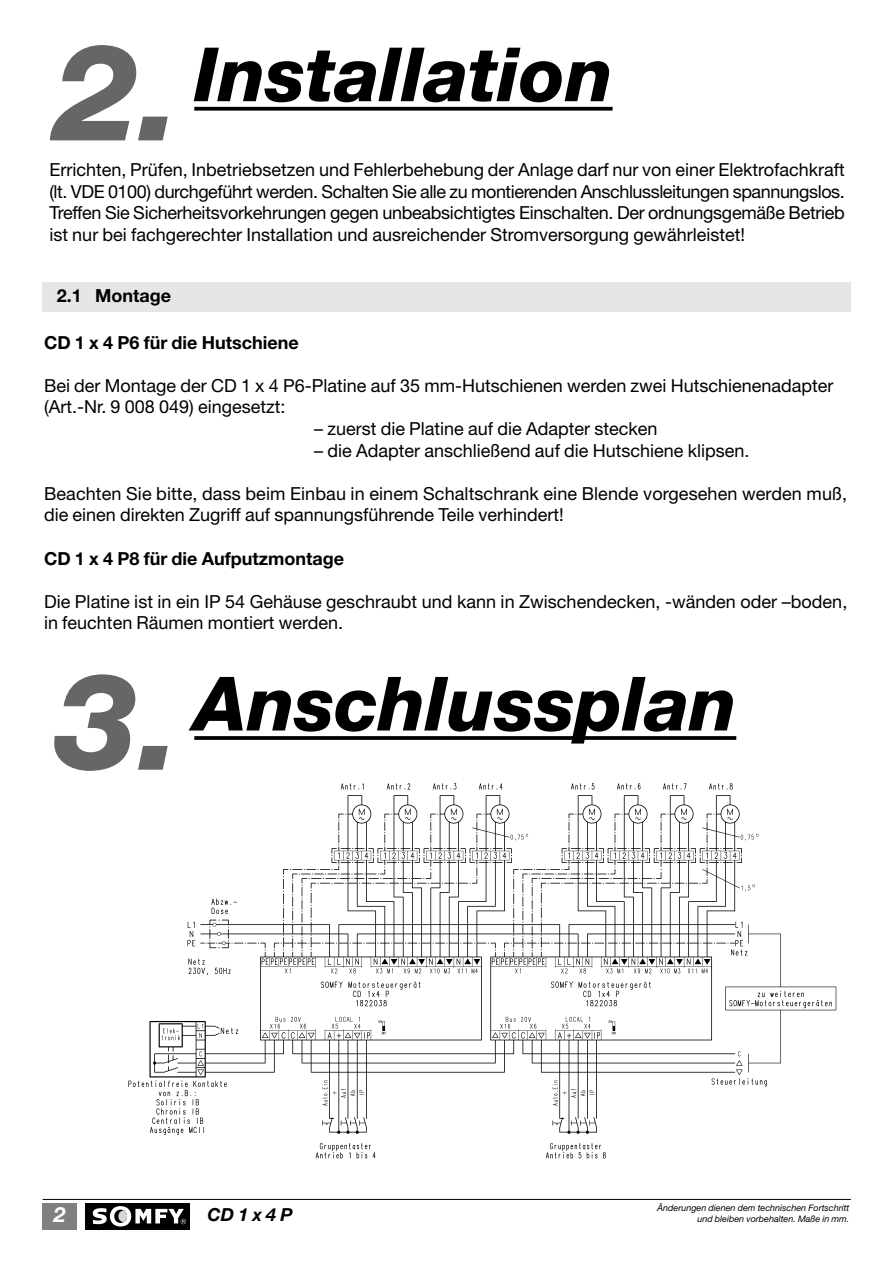
<style>
.page{position:relative;width:893px;height:1263px;background:#fff}
.page>*{position:absolute;margin:0;border:0;box-sizing:border-box;transform-origin:0 0}
.t1{font:italic 800 75px "Helvetica Neue";color:#000}
.t2{font:italic 700 21px "Helvetica Neue";color:#fff}
.t3{font:18px/21.6px "Helvetica Neue";color:#000}
.t4{font:700 18px "Helvetica Neue";color:#000}
.t5{font:italic 700 18px "Helvetica Neue";color:#000}
.t6{font:italic 9px "Helvetica Neue";color:#000}
.s1{font-size:135px;color:#666}
</style>
<div class="page">
<div style="left:43px;top:282px;width:807px;height:30px;background:#e6e6e6"></div>
<div style="left:85px;top:1203px;width:105px;height:27px;background:#000"></div>
<svg style="left:93px;top:1206px;width:93px;height:21px"></svg>
<hr style="left:43px;top:1199px;width:807px;height:1px;background:#000">
<div style="left:43px;top:1203px;width:34px;height:27px;background:#808080"></div>
<svg style="left:194px;top:107px;width:418px;height:4px;background:#1a1a1a"></svg>
<img style="left:128px;top:783px;width:709px;height:376px">
<svg style="left:194px;top:736px;width:542px;height:4px;background:#0f0f0f"></svg>
<h1 class="t1" style="left:54px;top:48px;width:560px"><span class="s1">2.</span> Installation</h1>
<p class="t3" style="left:49px;top:160px;width:797px;text-align:justify">Errichten, Prüfen, Inbetriebsetzen und Fehlerbehebung der Anlage darf nur von einer Elektrofachkraft (lt. VDE 0100) durchgeführt werden. Schalten Sie alle zu montierenden Anschlussleitungen spannungslos.<br>Treffen Sie Sicherheitsvorkehrungen gegen unbeabsichtigtes Einschalten. Der ordnungsgemäße Betrieb ist nur bei fachgerechter Installation und ausreichender Stromversorgung gewährleistet!</p>
<p class="t4" style="left:57px;top:289px;width:27px">2.1</p>
<p class="t4" style="left:95px;top:289px;width:77px">Montage</p>
<p class="t4" style="left:44px;top:336px;width:256px">CD 1 x 4 P6 für die Hutschiene</p>
<p class="t3" style="left:44px;top:376px;width:791px">Bei der Montage der CD 1 x 4 P6-Platine auf 35 mm-Hutschienen werden zwei Hutschienenadapter (Art.-Nr. 9 008 049) eingesetzt:</p>
<p class="t3" style="left:314px;top:420px;width:345px">– zuerst die Platine auf die Adapter stecken</p>
<p class="t3" style="left:314px;top:441px;width:437px">– die Adapter anschließend auf die Hutschiene klipsen.</p>
<p class="t3" style="left:44px;top:484px;width:804px">Beachten Sie bitte, dass beim Einbau in einem Schaltschrank eine Blende vorgesehen werden muß, die einen direkten Zugriff auf spannungsführende Teile verhindert!</p>
<p class="t4" style="left:44px;top:552px;width:302px">CD 1 x 4 P8 für die Aufputzmontage</p>
<p class="t3" style="left:44px;top:592px;width:804px">Die Platine ist in ein IP 54 Gehäuse geschraubt und kann in Zwischendecken, -wänden oder –boden, in feuchten Räumen montiert werden.</p>
<h1 class="t1" style="left:54px;top:677px;width:684px"><span class="s1">3.</span> Anschlussplan</h1>
<p class="t6" style="left:657px;top:1204px;width:194px">Änderungen dienen dem technischen Fortschritt</p>
<p class="t2" style="left:54px;top:1207px;width:13px">2</p>
<p class="t5" style="left:207px;top:1208px;width:87px">CD 1 x 4 P</p>
<p class="t6" style="left:697px;top:1215px;width:153px">und bleiben vorbehalten. Maße in mm.</p>
</div>
